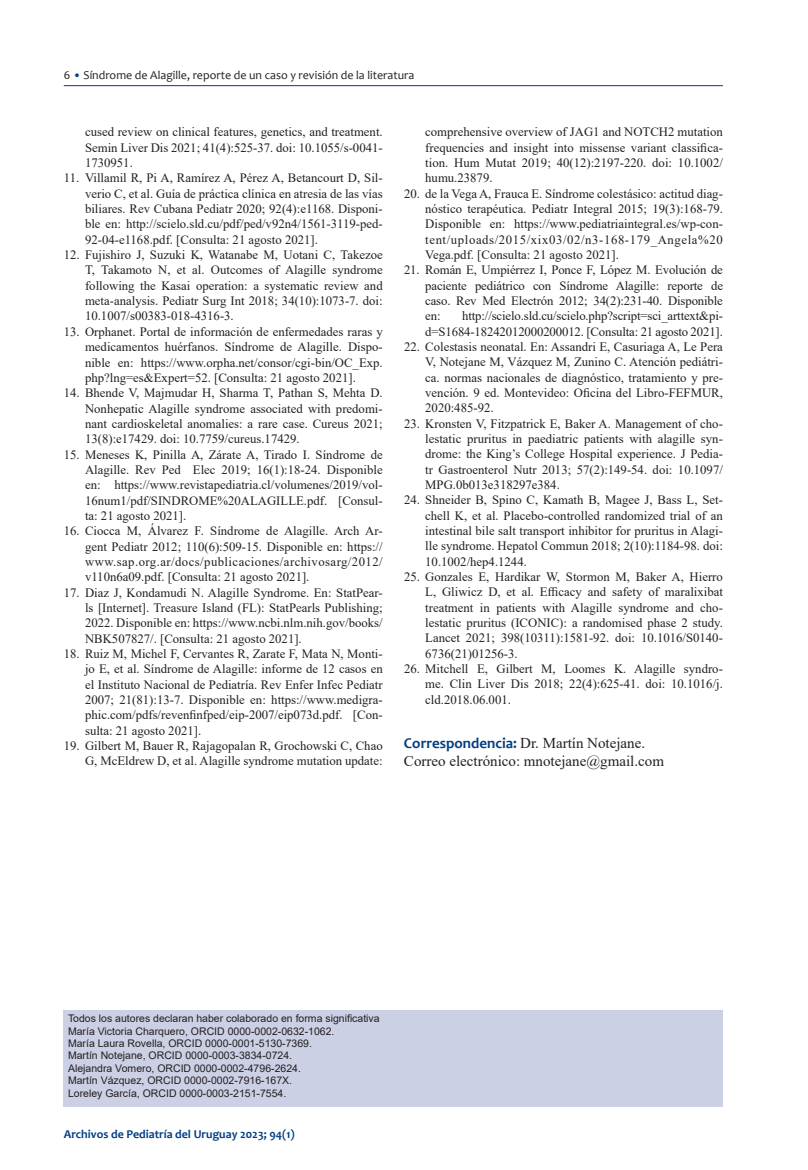
<style>
.page{position:relative;width:808px;height:1170px;background:#fff}
.page>*{position:absolute;margin:0;border:0;box-sizing:border-box;transform-origin:0 0}
.t1{font:15px/18px "Times New Roman";color:#231f20}
.t2{font:12.75px/15.3px "Times New Roman";color:#231f20;text-align:justify}
.t3{font:12px "Candara";color:#231f20}
.t4{font:700 12px "Candara";color:#033e84}
.t5{font:10.5px/12.5px "Arial";color:#231f20}
.s1{color:#033e84}
.s2{font-family:"Candara";font-weight:700;color:#033e84}
</style>
<div class="page">
<hr style="left:64px;top:85px;width:659px;height:1px;background:#033e84">
<div style="left:64px;top:1010px;width:659px;height:96px;background:#ccd0e5"></div>
<p class="t3" style="left:64px;top:67px;width:352px">6 <span class="s1">•</span> Síndrome de Alagille, reporte de un caso y revisión de la literatura</p>
<p class="t2" style="left:85px;top:124px;width:299px">cused review on clinical features, genetics, and treatment.<br>Semin Liver Dis 2021; 41(4):525-37. doi: 10.1055/s-0041- 1730951.</p>
<p class="t2" style="left:85px;top:170px;width:299px;text-indent:-21px">11. Villamil R, Pi A, Ramírez A, Pérez A, Betancourt D, Sil&shy;verio C, et al. Guía de práctica clínica en atresia de las vías biliares. Rev Cubana Pediatr 2020; 92(4):e1168. Disponi&shy;ble en: http://scielo.sld.cu/pdf/ped/v92n4/1561-3119-ped-92-04-e1168.pdf. [Consulta: 21 agosto 2021].</p>
<p class="t2" style="left:85px;top:247px;width:299px;text-indent:-21px">12. Fujishiro J, Suzuki K, Watanabe M, Uotani C, Takezoe T, Takamoto N, et al. Outcomes of Alagille syndrome following the Kasai operation: a systematic review and meta-analysis. Pediatr Surg Int 2018; 34(10):1073-7. doi:<br>10.1007/s00383-018-4316-3.</p>
<p class="t2" style="left:85px;top:323px;width:299px;text-indent:-21px">13. Orphanet. Portal de información de enfermedades raras y medicamentos huérfanos. Síndrome de Alagille. Dispo&shy;nible en: https://www.orpha.net/consor/cgi-bin/OC_Exp. php?lng=es&amp;Expert=52. [Consulta: 21 agosto 2021].</p>
<p class="t2" style="left:85px;top:385px;width:299px;text-indent:-21px">14. Bhende V, Majmudar H, Sharma T, Pathan S, Mehta D.<br>Nonhepatic Alagille syndrome associated with predomi&shy;nant cardioskeletal anomalies: a rare case. Cureus 2021; 13(8):e17429. doi: 10.7759/cureus.17429.</p>
<p class="t2" style="left:85px;top:446px;width:299px;text-indent:-21px">15. Meneses K, Pinilla A, Zárate A, Tirado I. Síndrome de Alagille. Rev Ped Elec 2019; 16(1):18-24. Disponible en: https://www.revistapediatria.cl/volumenes/2019/vol-16num1/pdf/SINDROME%20ALAGILLE.pdf. [Consul&shy;ta: 21 agosto 2021].</p>
<p class="t2" style="left:85px;top:523px;width:299px;text-indent:-21px">16. Ciocca M, Álvarez F. Síndrome de Alagille. Arch Ar&shy;gent Pediatr 2012; 110(6):509-15. Disponible en: https:// www.sap.org.ar/docs/publicaciones/archivosarg/2012/ v110n6a09.pdf. [Consulta: 21 agosto 2021].</p>
<p class="t2" style="left:85px;top:584px;width:299px;text-indent:-21px">17. Diaz J, Kondamudi N. Alagille Syndrome. En: StatPear&shy;ls [Internet]. Treasure Island (FL): StatPearls Publishing; 2022. Disponible en: https://www.ncbi.nlm.nih.gov/books/ NBK507827/. [Consulta: 21 agosto 2021].</p>
<p class="t2" style="left:85px;top:645px;width:299px;text-indent:-21px">18. Ruiz M, Michel F, Cervantes R, Zarate F, Mata N, Monti&shy;jo E, et al. Síndrome de Alagille: informe de 12 casos en el Instituto Nacional de Pediatría. Rev Enfer Infec Pediatr 2007; 21(81):13-7. Disponible en: https://www.medigra&shy;phic.com/pdfs/revenfinfped/eip-2007/eip073d.pdf. [Con&shy;sulta: 21 agosto 2021].</p>
<p class="t2" style="left:64px;top:737px;width:320px;text-align:right">19. Gilbert M, Bauer R, Rajagopalan R, Grochowski C, Chao<br>G, McEldrew D, et al. Alagille syndrome mutation update:</p>
<p class="t2" style="left:425px;top:124px;width:299px">comprehensive overview of JAG1 and NOTCH2 mutation frequencies and insight into missense variant classifica&shy;tion. Hum Mutat 2019; 40(12):2197-220. doi: 10.1002/ humu.23879.</p>
<p class="t2" style="left:425px;top:185px;width:299px;text-indent:-21px">20. de la Vega A, Frauca E. Síndrome colestásico: actitud diag&shy;nóstico terapéutica. Pediatr Integral 2015; 19(3):168-79.<br>Disponible en: https://www.pediatriaintegral.es/wp-con&shy;tent/uploads/2015/xix03/02/n3-168-179_Angela%20<br>Vega.pdf. [Consulta: 21 agosto 2021].</p>
<p class="t2" style="left:425px;top:262px;width:299px;text-indent:-21px">21. Román E, Umpiérrez I, Ponce F, López M. Evolución de paciente pediátrico con Síndrome Alagille: reporte de caso. Rev Med Electrón 2012; 34(2):231-40. Disponible en:</p>
<p class="t2" style="left:425px;top:308px;width:299px;text-align:right">http://scielo.sld.cu/scielo.php?script=sci_arttext&amp;pi&shy;d=S1684-18242012000200012. [Consulta: 21 agosto 2021].</p>
<p class="t2" style="left:425px;top:338px;width:299px;text-indent:-21px">22. Colestasis neonatal. En: Assandri E, Casuriaga A, Le Pera V, Notejane M, Vázquez M, Zunino C. Atención pediátri&shy;ca. normas nacionales de diagnóstico, tratamiento y pre&shy;vención. 9 ed. Montevideo: Oficina del Libro-FEFMUR, 2020:485-92.</p>
<p class="t2" style="left:425px;top:415px;width:299px;text-indent:-21px">23. Kronsten V, Fitzpatrick E, Baker A. Management of cho&shy;lestatic pruritus in paediatric patients with alagille syn&shy;drome: the King’s College Hospital experience. J Pedia&shy;tr Gastroenterol Nutr 2013; 57(2):149-54. doi: 10.1097/ MPG.0b013e318297e384.</p>
<p class="t2" style="left:425px;top:492px;width:299px;text-indent:-21px">24. Shneider B, Spino C, Kamath B, Magee J, Bass L, Set&shy;chell K, et al. Placebo-controlled randomized trial of an intestinal bile salt transport inhibitor for pruritus in Alagi&shy;lle syndrome. Hepatol Commun 2018; 2(10):1184-98. doi:<br>10.1002/hep4.1244.</p>
<p class="t2" style="left:425px;top:568px;width:299px;text-indent:-21px">25. Gonzales E, Hardikar W, Stormon M, Baker A, Hierro L, Gliwicz D, et al. Efficacy and safety of maralixibat treatment in patients with Alagille syndrome and cho&shy;lestatic pruritus (ICONIC): a randomised phase 2 study.<br>Lancet 2021; 398(10311):1581-92. doi: 10.1016/S0140- 6736(21)01256-3.</p>
<p class="t2" style="left:425px;top:660px;width:299px;text-indent:-21px">26. Mitchell E, Gilbert M, Loomes K. Alagille syndro&shy;me. Clin Liver Dis 2018; 22(4):625-41. doi: 10.1016/j. cld.2018.06.001.</p>
<p class="t1" style="left:404px;top:733px;width:262px"><span class="s2">Correspondencia:</span> Dr. Martín Notejane.<br>Correo electrónico: mnotejane@gmail.com</p>
<p class="t5" style="left:68px;top:1011px;width:313px">Todos los autores declaran haber colaborado en forma significativa María Victoria Charquero, ORCID 0000-0002-0632-1062.<br>María Laura Rovella, ORCID 0000-0001-5130-7369.<br>Martín Notejane, ORCID 0000-0003-3834-0724.<br>Alejandra Vomero, ORCID 0000-0002-4796-2624.<br>Martín Vázquez, ORCID 0000-0002-7916-167X.<br>Loreley García, ORCID 0000-0003-2151-7554.</p>
<p class="t4" style="left:64px;top:1126px;width:232px">Archivos de Pediatría del Uruguay 2023; 94(1)</p>
</div>
